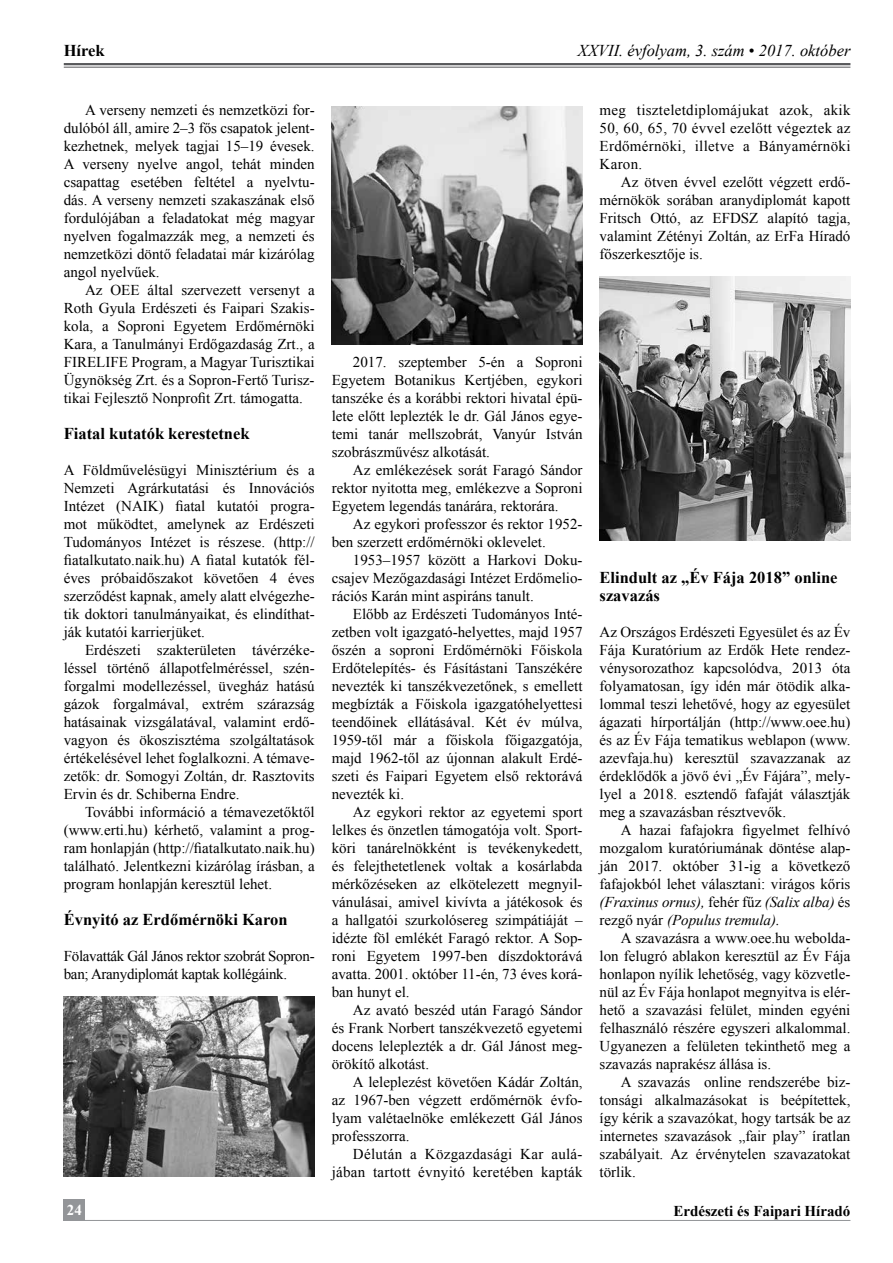
<style>
.page{position:relative;width:893px;height:1263px;background:#fff}
.page>*{position:absolute;margin:0;border:0;box-sizing:border-box;transform-origin:0 0}
.t1{font:700 16.5px/18px "Times New Roman";color:#000}
.t2{font:italic 16.5px "Times New Roman";color:#000}
.t3{font:15px/18px "Times New Roman";color:#000;text-align:justify}
.t4{font:15px/18px "Times New Roman";letter-spacing:-.02em;color:#000}
.t5{font:15px/18px "Times New Roman";letter-spacing:.02em;color:#000;text-align:right}
.t6{font:700 15px "Times New Roman";color:#000}
.t7{font:700 15px "Times New Roman";color:#fff}
.s1{font-style:normal}
.s2{font-style:italic}
</style>
<div class="page">
<hr style="left:64px;top:63px;width:786px;height:2px;background:#58595b">
<hr style="left:64px;top:67px;width:786px;height:1px;background:#58595b">
<div style="left:64px;top:1199px;width:21px;height:22px;background:#939598"></div>
<hr style="left:64px;top:1220px;width:786px;height:1px;background:#939598">
<img style="left:64px;top:997px;width:251px;height:180px">
<img style="left:332px;top:106px;width:251px;height:238px">
<img style="left:600px;top:277px;width:250px;height:263px">
<p class="t1" style="left:64px;top:41px;width:42px">Hírek</p>
<p class="t2" style="left:578px;top:39px;width:274px">XXVII. évfolyam, 3. szám <span class="s1">•</span> 2017. október</p>
<p class="t3" style="left:64px;top:101px;width:252px;text-indent:21px">A verseny nemzeti és nemzetközi for&shy;dulóból áll, amire 2–3 fős csapatok jelent&shy;kezhetnek, melyek tagjai 15–19 évesek.<br>A verseny nyelve angol, tehát minden csapattag esetében feltétel a nyelvtu&shy;dás. A verseny nemzeti szakaszának első fordulójában a feladatokat még magyar nyelven fogalmazzák meg, a nemzeti és nemzetközi döntő feladatai már kizárólag angol nyelvűek.</p>
<p class="t3" style="left:64px;top:281px;width:252px;text-indent:21px">Az OEE által szervezett versenyt a Roth Gyula Erdészeti és Faipari Szakis&shy;kola, a Soproni Egyetem Erdőmérnöki Kara, a Tanulmányi Erdőgazdaság Zrt., a FIRELIFE Program, a Magyar Turisztikai Ügynökség Zrt. és a Sopron-Fertő Turisz&shy;tikai Fejlesztő Nonprofit Zrt. támogatta.</p>
<p class="t1" style="left:64px;top:424px;width:187px">Fiatal kutatók kerestetnek</p>
<p class="t3" style="left:64px;top:461px;width:252px">A Földművelésügyi Minisztérium és a Nemzeti Agrárkutatási és Innovációs Intézet (NAIK) fiatal kutatói progra&shy;mot működtet, amelynek az Erdészeti Tudományos Intézet is részese. (http:// fiatalkutato.naik.hu) A fiatal kutatók fél&shy;éves próbaidőszakot követően 4 éves szerződést kapnak, amely alatt elvégezhe&shy;tik doktori tanulmányaikat, és elindíthat&shy;ják kutatói karrierjüket.</p>
<p class="t3" style="left:64px;top:641px;width:252px;text-indent:21px">Erdészeti szakterületen távérzéke&shy;léssel történő állapotfelméréssel, szén&shy;forgalmi modellezéssel, üvegház hatású gázok forgalmával, extrém szárazság hatásainak vizsgálatával, valamint erdő&shy;vagyon és ökoszisztéma szolgáltatások értékelésével lehet foglalkozni. A témave&shy;zetők: dr. Somogyi Zoltán, dr. Rasztovits Ervin és dr. Schiberna Endre.</p>
<p class="t3" style="left:64px;top:803px;width:252px;text-indent:21px">További információ a témavezetőktől (www.erti.hu) kérhető, valamint a prog&shy;ram honlapján (http://fiatalkutato.naik.hu) található. Jelentkezni kizárólag írásban, a program honlapján keresztül lehet.</p>
<p class="t1" style="left:64px;top:910px;width:225px">Évnyitó az Erdőmérnöki Karon</p>
<p class="t4" style="left:64px;top:947px;width:252px">Fölavatták Gál János rektor szobrát Sopron&shy;ban; Aranydiplomát kaptak kollégáink.</p>
<p class="t3" style="left:600px;top:101px;width:252px">meg tiszteletdiplomájukat azok, akik 50, 60, 65, 70 évvel ezelőtt végeztek az Erdőmérnöki, illetve a Bányamérnöki Karon.</p>
<p class="t3" style="left:600px;top:173px;width:252px;text-indent:21px">Az ötven évvel ezelőtt végzett erdő&shy;mérnökök sorában aranydiplomát kapott Fritsch Ottó, az EFDSZ alapító tagja, valamint Zétényi Zoltán, az ErFa Híradó főszerkesztője is.</p>
<p class="t3" style="left:332px;top:353px;width:252px;text-indent:21px">2017. szeptember 5-én a Soproni Egyetem Botanikus Kertjében, egykori tanszéke és a korábbi rektori hivatal épü&shy;lete előtt leplezték le dr. Gál János egye&shy;temi tanár mellszobrát, Vanyúr István szobrászművész alkotását.</p>
<p class="t3" style="left:332px;top:461px;width:252px;text-indent:21px">Az emlékezések sorát Faragó Sándor rektor nyitotta meg, emlékezve a Soproni Egyetem legendás tanárára, rektorára.</p>
<p class="t3" style="left:332px;top:515px;width:252px;text-indent:21px">Az egykori professzor és rektor 1952- ben szerzett erdőmérnöki oklevelet.</p>
<p class="t3" style="left:332px;top:551px;width:252px;text-indent:21px">1953–1957 között a Harkovi Doku&shy;csajev Mezőgazdasági Intézet Erdőmelio&shy;rációs Karán mint aspiráns tanult.</p>
<p class="t3" style="left:332px;top:605px;width:252px;text-indent:21px">Előbb az Erdészeti Tudományos Inté&shy;zetben volt igazgató-helyettes, majd 1957 őszén a soproni Erdőmérnöki Főiskola Erdőtelepítés- és Fásítástani Tanszékére nevezték ki tanszékvezetőnek, s emellett megbízták a Főiskola igazgatóhelyettesi teendőinek ellátásával. Két év múlva, 1959-től már a főiskola főigazgatója, majd 1962-től az újonnan alakult Erdé&shy;szeti és Faipari Egyetem első rektorává nevezték ki.</p>
<p class="t3" style="left:332px;top:803px;width:252px;text-indent:21px">Az egykori rektor az egyetemi sport lelkes és önzetlen támogatója volt. Sport&shy;köri tanárelnökként is tevékenykedett, és felejthetetlenek voltak a kosárlabda mérkőzéseken az elkötelezett megnyil&shy;vánulásai, amivel kivívta a játékosok és a hallgatói szurkolósereg szimpátiáját – idézte föl emlékét Faragó rektor. A Sop&shy;roni Egyetem 1997-ben díszdoktorává avatta. 2001. október 11-én, 73 éves korá&shy;ban hunyt el.</p>
<p class="t3" style="left:332px;top:1001px;width:252px;text-indent:21px">Az avató beszéd után Faragó Sándor és Frank Norbert tanszékvezető egyetemi docens leleplezték a dr. Gál Jánost meg&shy;örökítő alkotást.</p>
<p class="t3" style="left:332px;top:1073px;width:252px;text-indent:21px">A leleplezést követően Kádár Zoltán, az 1967-ben végzett erdőmérnök évfo&shy;lyam valétaelnöke emlékezett Gál János professzorra.</p>
<p class="t5" style="left:332px;top:1145px;width:252px">Délután a Közgazdasági Kar aulá&shy;jában tartott évnyitó keretében kapták</p>
<p class="t1" style="left:600px;top:568px;width:239px">Elindult az „Év Fája 2018” online szavazás</p>
<p class="t3" style="left:600px;top:623px;width:252px">Az Országos Erdészeti Egyesület és az Év Fája Kuratórium az Erdők Hete rendez&shy;vénysorozathoz kapcsolódva, 2013 óta folyamatosan, így idén már ötödik alka&shy;lommal teszi lehetővé, hogy az egyesület ágazati hírportálján (http://www.oee.hu) és az Év Fája tematikus weblapon (www. azevfaja.hu) keresztül szavazzanak az érdeklődők a jövő évi „Év Fájára”, mel - lyel a 2018. esztendő fafaját választják meg a szavazásban résztvevők.</p>
<p class="t3" style="left:600px;top:821px;width:252px;text-indent:21px">A hazai fafajokra figyelmet felhívó mozgalom kuratóriumának döntése alap&shy;ján 2017. október 31-ig a következő fafajokból lehet választani: virágos kőris <span class="s2">(Fraxinus ornus),</span> fehér fűz <span class="s2">(Salix alba)</span> és rezgő nyár <span class="s2">(Populus tremula).</span></p>
<p class="t3" style="left:600px;top:929px;width:252px;text-indent:21px">A szavazásra a www.oee.hu webolda&shy;lon felugró ablakon keresztül az Év Fája honlapon nyílik lehetőség, vagy közvetle&shy;nül az Év Fája honlapot megnyitva is elér&shy;hető a szavazási felület, minden egyéni felhasználó részére egyszeri alkalommal.<br>Ugyanezen a felületen tekinthető meg a szavazás naprakész állása is.</p>
<p class="t3" style="left:600px;top:1073px;width:252px;text-indent:21px">A szavazás online rendszerébe biz&shy;tonsági alkalmazásokat is beépítettek, így kérik a szavazókat, hogy tartsák be az internetes szavazások „fair play” íratlan szabályait. Az érvénytelen szavazatokat törlik.</p>
<p class="t7" style="left:67px;top:1200px;width:16px">24</p>
<p class="t6" style="left:673px;top:1200px;width:179px">Erdészeti és Faipari Híradó</p>
</div>
